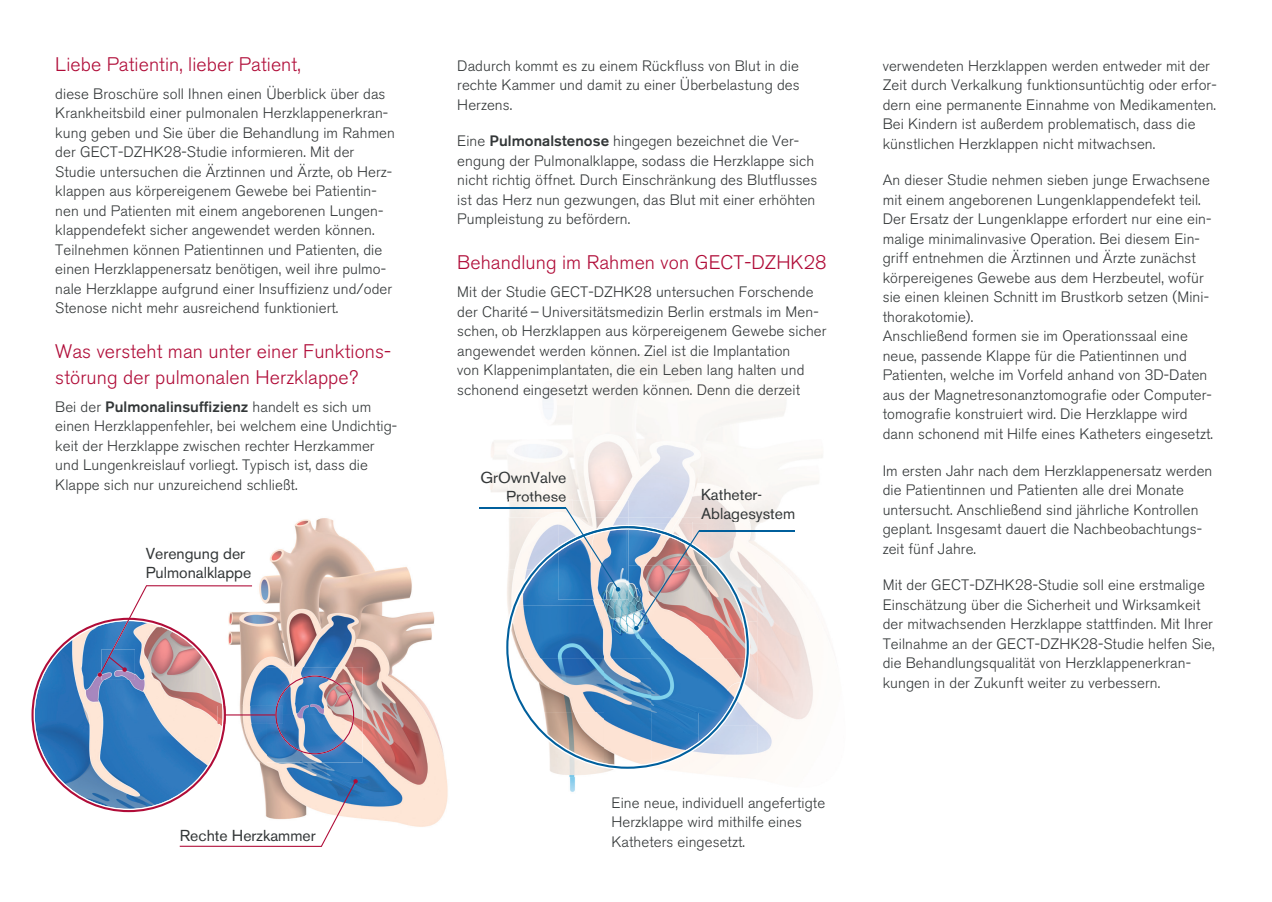
<style>
.page{position:relative;width:1272px;height:902px;background:#fff}
.page>*{position:absolute;margin:0;border:0;box-sizing:border-box;transform-origin:0 0}
.t1{font:300 19.5px/25.5px "Akzidenz Grotesk BE";letter-spacing:.005em;color:#b00c38}
.t2{font:15.75px/18.9px "Akzidenz Grotesk BE";color:#333738}
.t3{font:300 15px/19.5px "Akzidenz Grotesk BE";letter-spacing:.005em;color:#333738}
.s1{font-weight:500}
</style>
<div class="page">
<img style="left:490px;top:354px;width:333px;height:438px">
<img style="left:498px;top:517px;width:60px;height:52px">
<img style="left:628px;top:517px;width:129px;height:6px">
<img style="left:748px;top:540px;width:9px;height:81px">
<img style="left:498px;top:569px;width:7px;height:104px">
<img style="left:750px;top:621px;width:7px;height:104px">
<img style="left:498px;top:673px;width:51px;height:104px">
<img style="left:549px;top:769px;width:104px;height:8px">
<img style="left:653px;top:725px;width:104px;height:52px">
<svg style="left:506px;top:526px;width:242px;height:242px"></svg>
<img style="left:259px;top:518px;width:189px;height:309px">
<img style="left:358px;top:667px;width:4px;height:95px">
<img style="left:479px;top:499px;width:94px;height:18px">
<img style="left:507px;top:499px;width:59px;height:2px">
<hr style="left:478px;top:507px;width:87px;height:1px;background:#005f9c">
<img style="left:692px;top:522px;width:109px;height:18px">
<img style="left:757px;top:522px;width:37px;height:1px">
<img style="left:701px;top:522px;width:56px;height:1px">
<hr style="left:699px;top:530px;width:95px;height:1px;background:#005f9c">
<img style="left:620px;top:500px;width:8px;height:25px">
<img style="left:558px;top:529px;width:70px;height:70px">
<img style="left:620px;top:550px;width:6px;height:2px">
<img style="left:620px;top:526px;width:6px;height:24px">
<svg style="left:558px;top:500px;width:62px;height:91px"></svg>
<img style="left:628px;top:523px;width:64px;height:2px">
<img style="left:628px;top:525px;width:64px;height:1px">
<img style="left:626px;top:565px;width:81px;height:73px">
<img style="left:628px;top:526px;width:64px;height:32px">
<img style="left:692px;top:523px;width:15px;height:6px">
<svg style="left:626px;top:523px;width:2px;height:6px"></svg>
<img style="left:634px;top:529px;width:73px;height:101px">
<svg style="left:31px;top:585px;width:327px;height:262px"></svg>
<img style="left:217px;top:705px;width:10px;height:18px">
<hr style="left:225px;top:714px;width:50px;height:1px;background:#b00c38">
<h1 class="t1" style="left:55px;top:51px;width:247px">Liebe Patientin, lieber Patient,</h1>
<p class="t3" style="left:55px;top:84px;width:341px">diese Broschüre soll Ihnen einen Überblick über das Krankheitsbild einer pulmonalen Herzklappenerkran&shy;kung geben und Sie über die Behandlung im Rahmen der GECT-DZHK28-Studie informieren. Mit der Studie untersuchen die Ärztinnen und Ärzte, ob Herz&shy;klappen aus körpereigenem Gewebe bei Patientin&shy;nen und Patienten mit einem angeborenen Lungen&shy;klappendefekt sicher angewendet werden können.<br>Teilnehmen können Patientinnen und Patienten, die einen Herzklappenersatz benötigen, weil ihre pulmo&shy;nale Herzklappe aufgrund einer Insuffizienz und/oder Stenose nicht mehr ausreichend funktioniert.</p>
<h1 class="t1" style="left:55px;top:339px;width:337px">Was versteht man unter einer Funktions&shy;störung der pulmonalen Herzklappe?</h1>
<p class="t3" style="left:55px;top:397px;width:343px">Bei der <span class="s1">Pulmonalinsuffizienz</span> handelt es sich um einen Herzklappenfehler, bei welchem eine Undichtig&shy;keit der Herzklappe zwischen rechter Herzkammer und Lungenkreislauf vorliegt. Typisch ist, dass die Klappe sich nur unzureichend schließt.</p>
<p class="t2" style="left:146px;top:544px;width:107px">Verengung der<br>Pulmonalklappe</p>
<p class="t2" style="left:180px;top:826px;width:137px">Rechte Herzkammer</p>
<p class="t3" style="left:457px;top:56px;width:344px;text-align:justify">Dadurch kommt es zu einem Rückfluss von Blut in die rechte Kammer und damit zu einer Überbelastung des Herzens.</p>
<p class="t3" style="left:457px;top:132px;width:361px">Eine <span class="s1">Pulmonalstenose</span> hingegen bezeichnet die Ver&shy;engung der Pulmonalklappe, sodass die Herzklappe sich nicht richtig öffnet. Durch Einschränkung des Blutflusses ist das Herz nun gezwungen, das Blut mit einer erhöhten Pumpleistung zu befördern.</p>
<h1 class="t1" style="left:457px;top:250px;width:371px">Behandlung im Rahmen von GECT-DZHK28</h1>
<p class="t3" style="left:457px;top:283px;width:370px">Mit der Studie GECT-DZHK28 untersuchen Forschende der Charité – Universitätsmedizin Berlin erstmals im Men&shy;schen, ob Herzklappen aus körpereigenem Gewebe sicher angewendet werden können. Ziel ist die Implantation<br>von Klappenimplantaten, die ein Leben lang halten und schonend eingesetzt werden können. Denn die derzeit</p>
<p class="t2" style="left:480px;top:467px;width:87px;text-align:right">GrOwnValve<br>Prothese</p>
<p class="t2" style="left:701px;top:484px;width:96px">Katheter-<br>Ablagesystem</p>
<p class="t3" style="left:611px;top:793px;width:215px">Eine neue, individuell angefertigte<br>Herzklappe wird mithilfe eines<br>Katheters eingesetzt.</p>
<p class="t3" style="left:882px;top:56px;width:335px">verwendeten Herzklappen werden entweder mit der Zeit durch Verkalkung funktionsuntüchtig oder erfor&shy;dern eine permanente Einnahme von Medikamenten.<br>Bei Kindern ist außerdem problematisch, dass die künstlichen Herzklappen nicht mitwachsen.</p>
<p class="t3" style="left:882px;top:171px;width:332px">An dieser Studie nehmen sieben junge Erwachsene mit einem angeborenen Lungenklappendefekt teil.<br>Der Ersatz der Lungenklappe erfordert nur eine ein&shy;malige minimalinvasive Operation. Bei diesem Ein&shy;griff entnehmen die Ärztinnen und Ärzte zunächst körpereigenes Gewebe aus dem Herzbeutel, wofür sie einen kleinen Schnitt im Brustkorb setzen (Mini&shy;thorakotomie).<br>Anschließend formen sie im Operationssaal eine neue, passende Klappe für die Patientinnen und Patienten, welche im Vorfeld anhand von 3D-Daten aus der Magnetresonanztomografie oder Computer&shy;tomografie konstruiert wird. Die Herzklappe wird dann schonend mit Hilfe eines Katheters eingesetzt.</p>
<p class="t3" style="left:882px;top:461px;width:331px">Im ersten Jahr nach dem Herzklappenersatz werden die Patientinnen und Patienten alle drei Monate untersucht. Anschließend sind jährliche Kontrollen geplant. Insgesamt dauert die Nachbeobachtungs&shy;zeit fünf Jahre.</p>
<p class="t3" style="left:882px;top:575px;width:333px">Mit der GECT-DZHK28-Studie soll eine erstmalige Einschätzung über die Sicherheit und Wirksamkeit der mitwachsenden Herzklappe stattfinden. Mit Ihrer Teilnahme an der GECT-DZHK28-Studie helfen Sie, die Behandlungsqualität von Herzklappenerkran&shy;kungen in der Zukunft weiter zu verbessern.</p>
</div>
